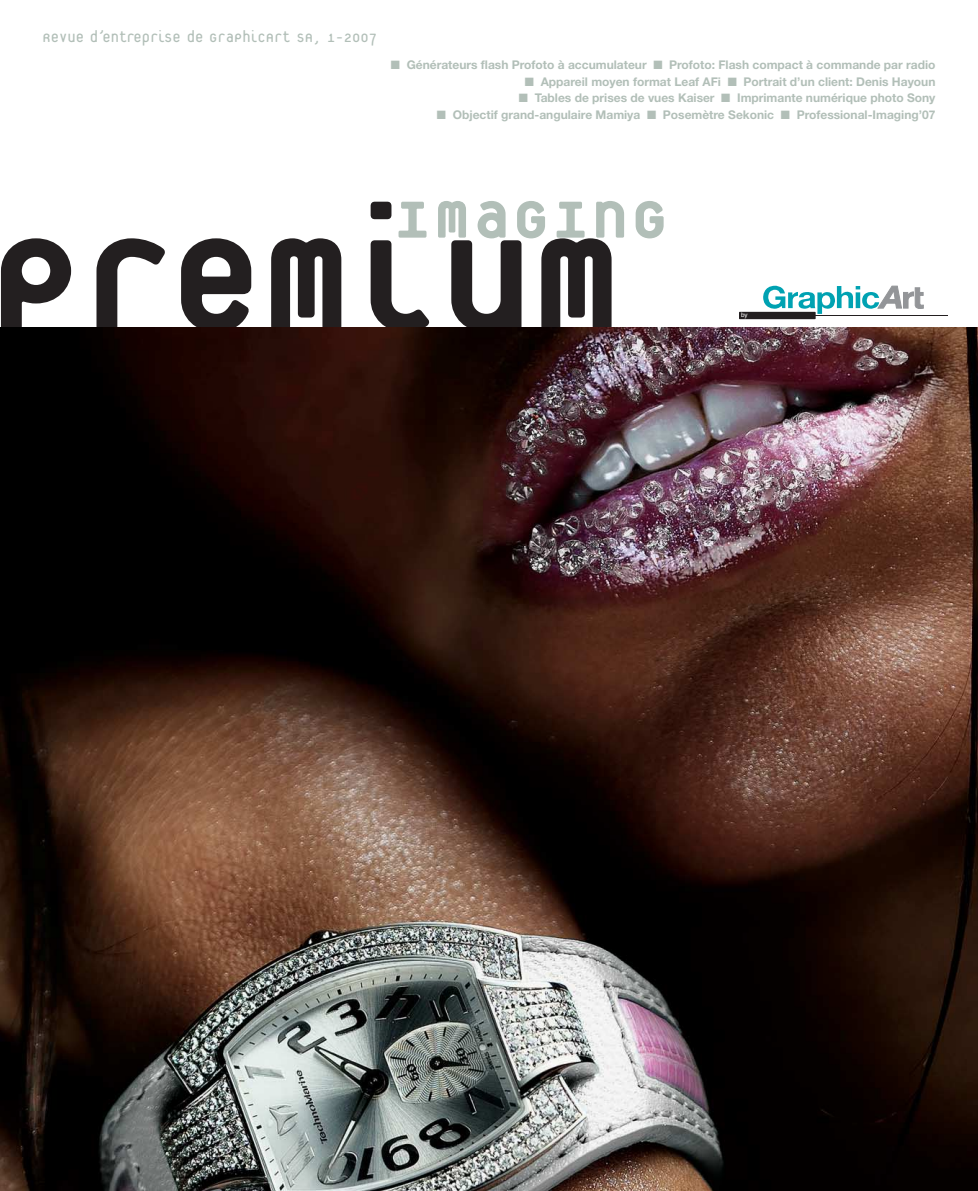
<style>
.page{position:relative;width:978px;height:1191px;background:#fff}
.page>*{position:absolute;margin:0;border:0;box-sizing:border-box;transform-origin:0 0}
.t1{font:800 195px "Platelet";color:#231f20}
.t2{font:800 77.7px "Platelet";letter-spacing:.045em;color:#b2bfb8}
.t3{font:18px "Platelet";color:#b2bfb8}
.t4{font:700 12px "Helvetica Neue";color:#b2bfb8}
.t5{font:6.3px "Helvetica";color:#fff}
</style>
<div class="page">
<img style="left:0;top:328px;width:978px;height:862px">
<svg style="left:763px;top:286px;width:161px;height:28px"></svg>
<hr style="left:816px;top:315px;width:132px;height:1px;background:#231f20">
<div style="left:739px;top:312px;width:77px;height:7px;background:#231f20"></div>
<h3 class="t3" style="left:43px;top:29px;width:336px">Revue d’entreprise de GraPhicArt sA, 1-2007</h3>
<p class="t4" style="left:391px;top:61px;width:546px">■ Générateurs flash Profoto à accumulateur ■ Profoto: Flash compact à commande par radio</p>
<p class="t4" style="left:525px;top:77px;width:412px">■ Appareil moyen format Leaf AFi ■ Portrait d’un client: Denis Hayoun</p>
<p class="t4" style="left:519px;top:94px;width:418px">■ Tables de prises de vues Kaiser ■ Imprimante numérique photo Sony</p>
<p class="t4" style="left:437px;top:110px;width:500px">■ Objectif grand-angulaire Mamiya ■ Posemètre Sekonic ■ Professional-Imaging’07</p>
<h2 class="t2" style="left:395px;top:182px;width:275px">ImaGInG</h2>
<h1 class="t1" style="left:-9px;top:191px;width:632px">Premium</h1>
<p class="t5" style="left:741px;top:313px;width:8px">by</p>
</div>
